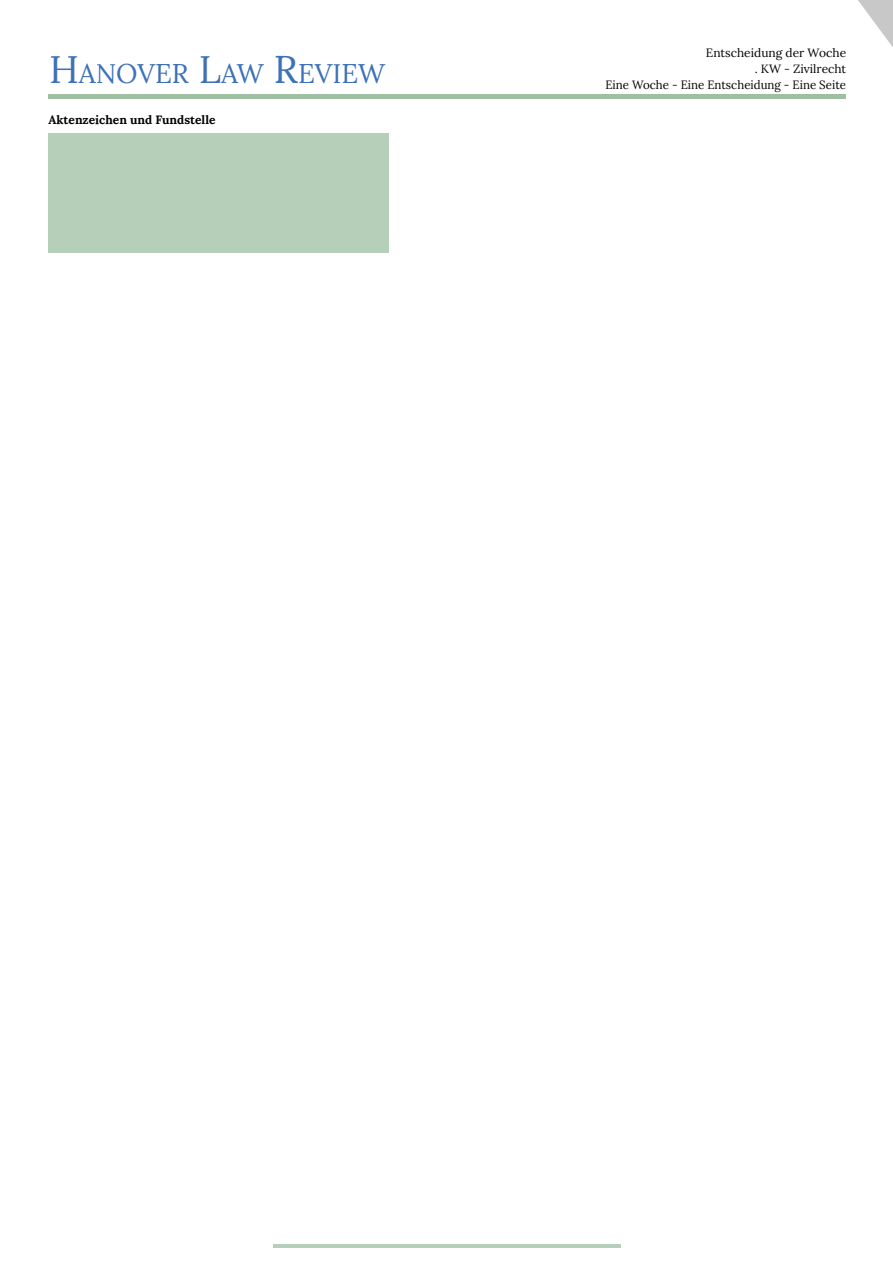
<style>
.page{position:relative;width:893px;height:1263px;background:#fff}
.page>*{position:absolute;margin:0;border:0;box-sizing:border-box;transform-origin:0 0}
.t1{font:27px "Lora";color:#3d71b8}
.t2{font:12px "Lora";color:#000;scale:.96 1}
.t3{font:12px "Lora";color:#000}
.t4{font:700 12px "Lora";color:#000}
.s1{font-size:38.55px}
</style>
<div class="page">
<svg style="left:858px;top:0;width:35px;height:47px"></svg>
<div style="left:48px;top:133px;width:341px;height:119px;background:#b6cfb9"></div>
<div style="left:48px;top:94px;width:798px;height:5px;background:#9ebfa2"></div>
<hr style="left:273px;top:1244px;width:347px;height:3px;background:#5d9463">
<h1 class="t1" style="left:49px;top:53px;width:337px"><span class="s1">H</span>ANOVER <span class="s1">L</span>AW <span class="s1">R</span>EVIEW</h1>
<p class="t4" style="left:48px;top:109px;width:169px">Aktenzeichen und Fundstelle</p>
<p class="t3" style="left:706px;top:43px;width:142px">Entscheidung der Woche</p>
<p class="t3" style="left:755px;top:60px;width:93px">. KW - Zivilrecht</p>
<p class="t2" style="left:605px;top:75px;width:252px">Eine Woche - Eine Entscheidung - Eine Seite</p>
</div>
